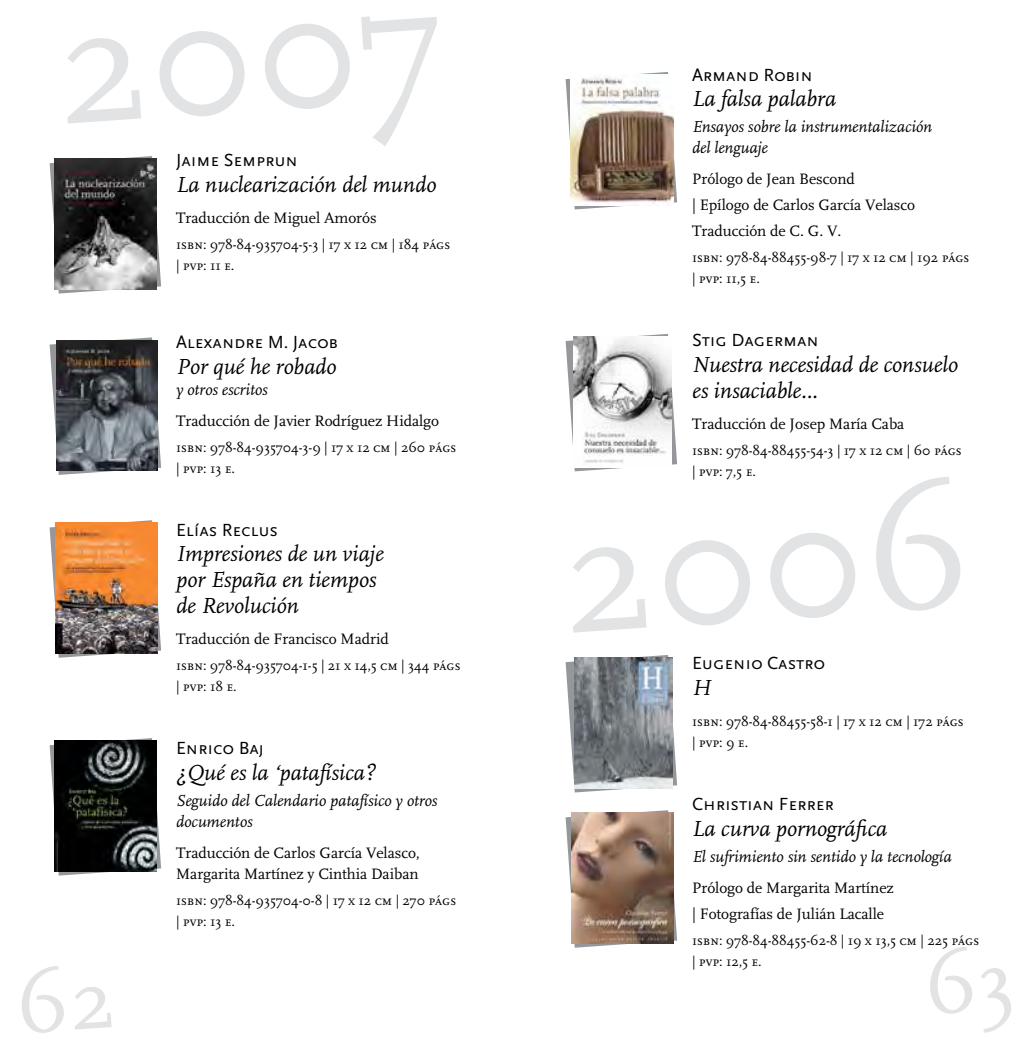
<style>
.page{position:relative;width:1032px;height:1042px;background:#fff}
.page>*{position:absolute;margin:0;border:0;box-sizing:border-box;transform-origin:0 0}
.t1{font:175px "FF Scala";color:#e2e3e4}
.t2{font:italic 22.75px/25.9px "FF Scala";letter-spacing:-.005em;color:#000}
.t3{font:18.38px "Scala Sans Caps";letter-spacing:-.005em;color:#000}
.t4{font:italic 16.62px/21px "FF Scala";letter-spacing:-.005em;color:#000}
.t5{font:15.75px/25.9px "FF Scala";letter-spacing:-.005em;color:#000}
.t6{font:14px/21px "FF Scala Caps";letter-spacing:-.005em;color:#000}
</style>
<div class="page">
<svg style="left:50px;top:156px;width:111px;height:137px"></svg>
<img style="left:55px;top:159px;width:102px;height:130px">
<svg style="left:50px;top:337px;width:111px;height:138px"></svg>
<img style="left:56px;top:340px;width:101px;height:131px">
<svg style="left:50px;top:520px;width:111px;height:138px"></svg>
<img style="left:55px;top:523px;width:102px;height:130px">
<svg style="left:50px;top:738px;width:111px;height:137px"></svg>
<img style="left:55px;top:741px;width:102px;height:130px">
<svg style="left:566px;top:72px;width:111px;height:137px"></svg>
<img style="left:571px;top:75px;width:102px;height:130px">
<svg style="left:566px;top:334px;width:111px;height:137px"></svg>
<img style="left:573px;top:336px;width:99px;height:131px">
<svg style="left:566px;top:655px;width:111px;height:137px"></svg>
<img style="left:574px;top:657px;width:98px;height:131px">
<svg style="left:566px;top:810px;width:111px;height:137px"></svg>
<img style="left:572px;top:813px;width:101px;height:130px">
<h1 class="t1" style="left:49px;top:-28px;width:391px;rotate:-4deg">2007</h1>
<h3 class="t3" style="left:176px;top:150px;width:123px">Jaime Semprun</h3>
<h2 class="t2" style="left:176px;top:172px;width:261px">La nuclearización del mundo</h2>
<p class="t5" style="left:176px;top:205px;width:202px">Traducción de Miguel Amorós</p>
<p class="t6" style="left:176px;top:234px;width:275px">isbn: 978-84-935704-5-3 | 17 x 12 cm | 184 págs | pvp: 11 e.</p>
<h3 class="t3" style="left:176px;top:332px;width:163px">Alexandre M. Jacob</h3>
<h2 class="t2" style="left:176px;top:354px;width:162px">Por qué he robado</h2>
<p class="t4" style="left:176px;top:379px;width:93px">y otros escritos</p>
<p class="t5" style="left:176px;top:408px;width:264px">Traducción de Javier Rodríguez Hidalgo</p>
<p class="t6" style="left:176px;top:437px;width:282px">isbn: 978-84-935704-3-9 | 17 x 12 cm | 260 págs | pvp: 13 e.</p>
<h3 class="t3" style="left:176px;top:519px;width:104px">Elías Reclus</h3>
<h2 class="t2" style="left:176px;top:542px;width:209px">Impresiones de un viaje por España en tiempos de Revolución</h2>
<p class="t5" style="left:176px;top:626px;width:214px">Traducción de Francisco Madrid</p>
<p class="t6" style="left:176px;top:655px;width:286px">isbn: 978-84-935704-1-5 | 21 x 14,5 cm | 344 págs | pvp: 18 e.</p>
<h3 class="t3" style="left:176px;top:738px;width:90px">Enrico Baj</h3>
<h2 class="t2" style="left:176px;top:760px;width:201px">¿Qué es la ‘patafísica?</h2>
<p class="t4" style="left:176px;top:791px;width:263px">Seguido del Calendario patafísico y otros documentos</p>
<p class="t5" style="left:176px;top:843px;width:245px;line-height:21px">Traducción de Carlos García Velasco,<br>Margarita Martínez y Cinthia Daiban</p>
<p class="t6" style="left:176px;top:890px;width:281px">isbn: 978-84-935704-0-8 | 17 x 12 cm | 270 págs | pvp: 13 e.</p>
<h3 class="t3" style="left:692px;top:65px;width:122px">Armand Robin</h3>
<h2 class="t2" style="left:692px;top:87px;width:145px">La falsa palabra</h2>
<p class="t4" style="left:692px;top:117px;width:242px">Ensayos sobre la instrumentalización del lenguaje</p>
<p class="t5" style="left:692px;top:167px;width:224px">Prólogo de Jean Bescond<br>| Epílogo de Carlos García Velasco<br>Traducción de C. G. V.</p>
<p class="t6" style="left:692px;top:247px;width:279px">isbn: 978-84-88455-98-7 | 17 x 12 cm | 192 págs | pvp: 11,5 e.</p>
<h3 class="t3" style="left:692px;top:330px;width:128px">Stig Dagerman</h3>
<h2 class="t2" style="left:692px;top:353px;width:267px">Nuestra necesidad de consuelo es insaciable...</h2>
<p class="t5" style="left:692px;top:411px;width:214px">Traducción de Josep María Caba</p>
<p class="t6" style="left:692px;top:440px;width:271px">isbn: 978-84-88455-54-3 | 17 x 12 cm | 60 págs | pvp: 7,5 e.</p>
<h1 class="t1" style="left:555px;top:481px;width:412px;rotate:-4deg">2006</h1>
<h3 class="t3" style="left:692px;top:653px;width:135px">Eugenio Castro</h3>
<h2 class="t2" style="left:692px;top:675px;width:20px">H</h2>
<p class="t6" style="left:692px;top:711px;width:273px">isbn: 978-84-88455-58-1 | 17 x 12 cm | 172 págs | pvp: 9 e.</p>
<h3 class="t3" style="left:692px;top:794px;width:143px">Christian Ferrer</h3>
<h2 class="t2" style="left:692px;top:816px;width:197px">La curva pornográfica</h2>
<p class="t4" style="left:692px;top:846px;width:261px">El sufrimiento sin sentido y la tecnología</p>
<p class="t5" style="left:692px;top:875px;width:203px">Prólogo de Margarita Martínez | Fotografías de Julián Lacalle</p>
<p class="t6" style="left:692px;top:930px;width:288px">isbn: 978-84-88455-62-8 | 19 x 13,5 cm | 225 págs | pvp: 12,5 e.</p>
</div>
